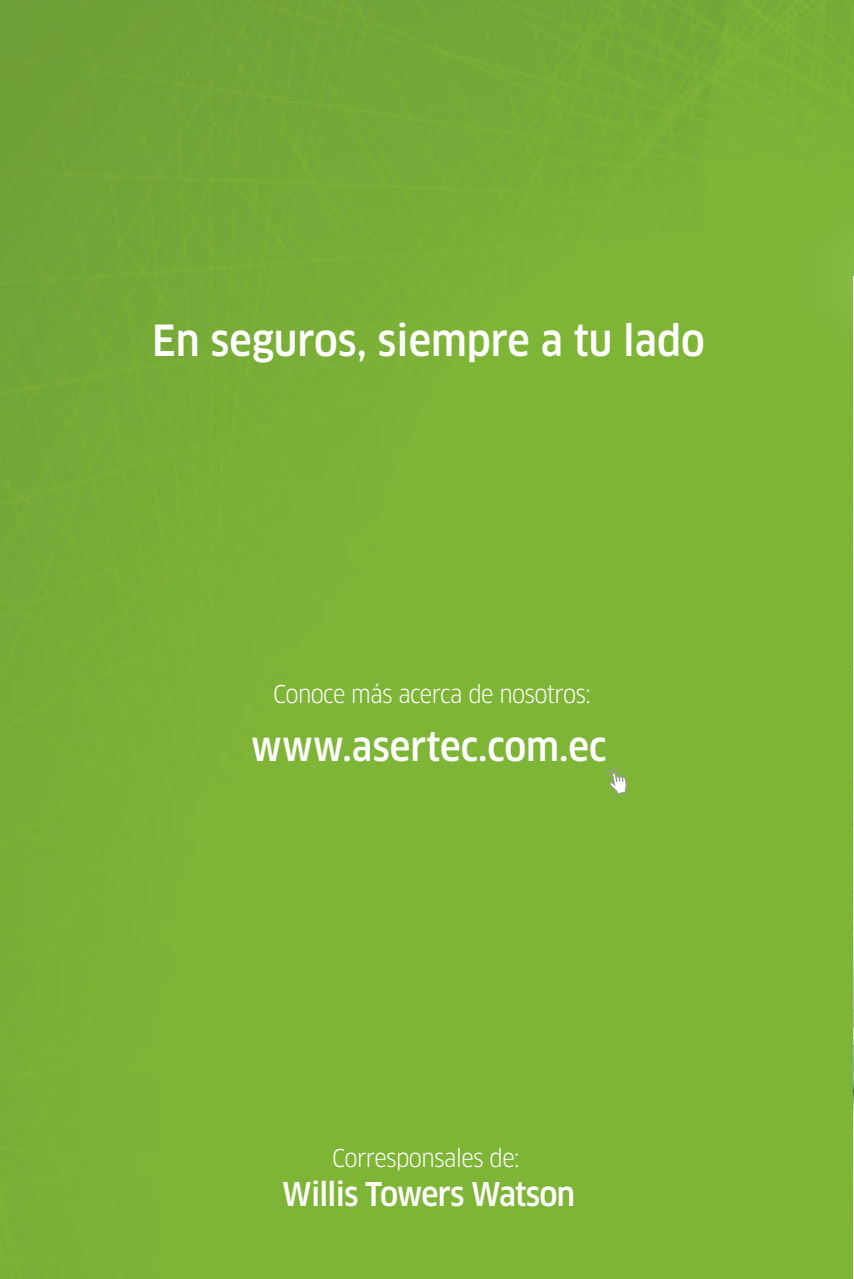
<style>
.page{position:relative;width:854px;height:1279px;background:#fff}
.page>*{position:absolute;margin:0;border:0;box-sizing:border-box;transform-origin:0 0}
.t1{font:500 condensed 42px "Clan OT";color:#fff}
.t2{font:500 condensed 38.7px "Clan OT";color:#fff}
.t3{font:500 condensed 31.8px "Clan OT";letter-spacing:-.025em;color:#fff}
.t4{font:condensed 24px "Clan OT";letter-spacing:-.025em;color:#fff}
</style>
<div class="page">
<img style="left:0;top:0;width:853px;height:1279px">
<svg style="left:606px;top:766px;width:21px;height:28px"></svg>
<img style="left:853px;top:299px;width:1px;height:923px">
<div style="left:749px;top:162px;width:104px;height:231px;background:#7fb537"></div>
<h1 class="t1" style="left:152px;top:316px;width:554px">En seguros, siempre a tu lado</h1>
<p class="t4" style="left:273px;top:680px;width:319px">Conoce más acerca de nosotros:</p>
<h2 class="t2" style="left:250px;top:724px;width:357px">www.asertec.com.ec</h2>
<p class="t4" style="left:332px;top:1143px;width:189px">Corresponsales de:</p>
<h3 class="t3" style="left:282px;top:1176px;width:294px">Willis Towers Watson</h3>
</div>
